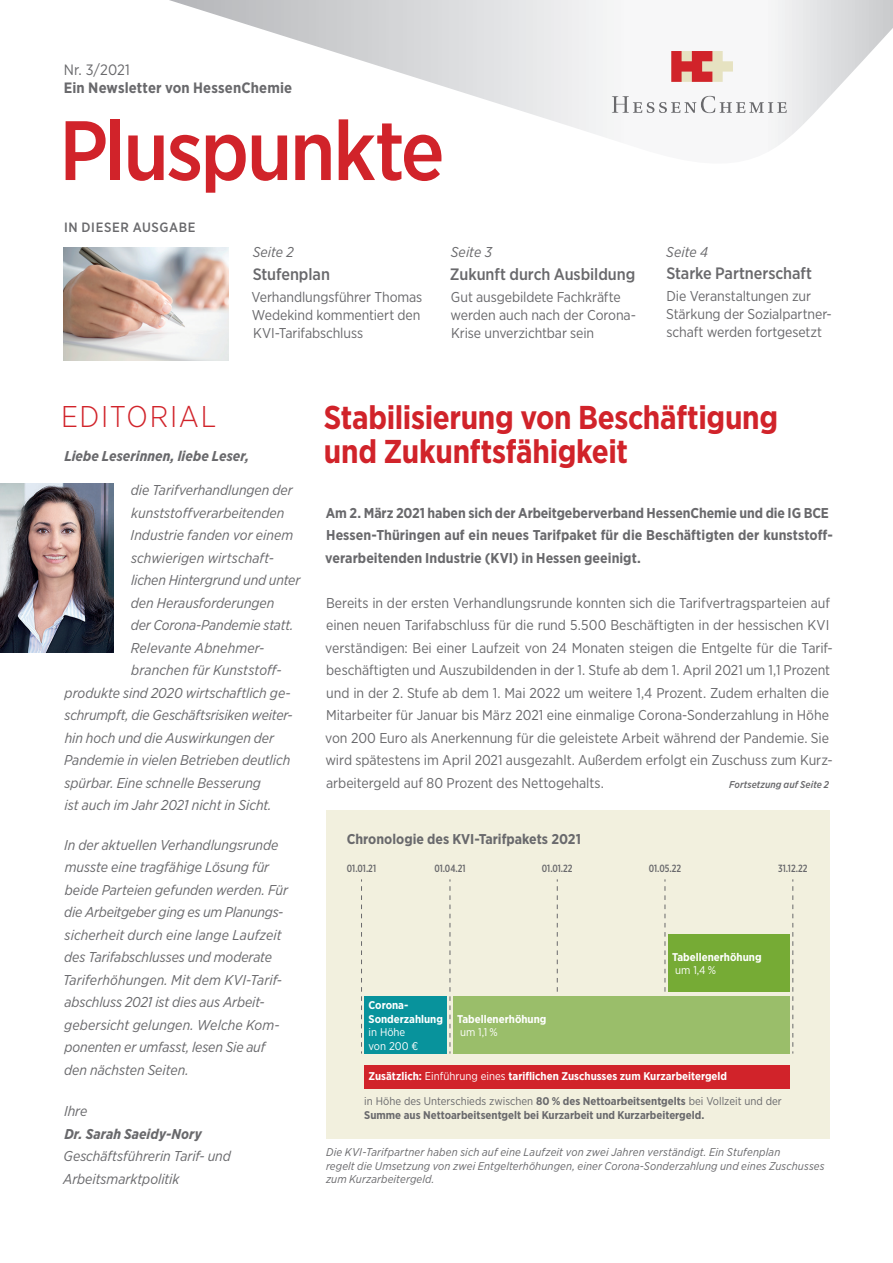
<style>
.page{position:relative;width:893px;height:1263px;background:#fff}
.page>*{position:absolute;margin:0;border:0;box-sizing:border-box;transform-origin:0 0}
.t1{font:500 84px "Gotham Narrow";letter-spacing:-.03em;color:#d1232a}
.t2{font:700 33px/34.5px "Gotham Narrow";letter-spacing:-.01em;color:#d1232a}
.t3{font:300 30px "Gotham Narrow";letter-spacing:.05em;color:#d1232a}
.t4{font:500 16.5px "Gotham Narrow";letter-spacing:-.005em;color:#69696c}
.t5{font:700 15px "Gotham Narrow";letter-spacing:.01em;color:#69696c}
.t6{font:15px "Gotham Narrow";letter-spacing:.005em;color:#69696c}
.t7{font:14.25px/22.5px "Gotham Narrow";letter-spacing:-.005em;color:#69696c}
.t8{font:italic 14.25px/22.5px "Gotham Narrow";letter-spacing:-.005em;color:#69696c}
.t9{font:700 14.25px/22.5px "Gotham Narrow";color:#69696c}
.t10{font:italic 700 14.25px "Gotham Narrow";color:#69696c}
.t11{font:500 13.5px "Gotham Narrow";letter-spacing:.045em;color:#69696c}
.t12{font:italic 11.25px/13.5px "Gotham Narrow";letter-spacing:.015em;color:#69696c}
.t13{font:700 11.25px/13.5px "Gotham Narrow";color:#69696c}
.t14{font:700 11.25px/13.5px "Gotham Narrow";color:#fff}
.t15{font:11.25px/13.5px "Gotham Narrow";color:#fff}
.t16{font:500 10.5px "Gotham X Narrow";color:#69696c}
.t17{font:italic 500 9.9px "Gotham Narrow";letter-spacing:.005em;color:#69696c}
.s1{font-weight:400}
</style>
<div class="page">
<svg style="left:169px;top:0;width:724px;height:149px"></svg>
<div style="left:326px;top:810px;width:503px;height:329px;background:#f2f0de"></div>
<div style="left:364px;top:1065px;width:425px;height:24px;background:#d1232a"></div>
<div style="left:364px;top:996px;width:83px;height:57px;background:#08939c"></div>
<svg style="left:361px;top:879px;width:1px;height:174px"></svg>
<svg style="left:450px;top:879px;width:1px;height:174px"></svg>
<svg style="left:792px;top:879px;width:1px;height:174px"></svg>
<svg style="left:665px;top:879px;width:1px;height:113px"></svg>
<svg style="left:557px;top:879px;width:1px;height:113px"></svg>
<div style="left:453px;top:996px;width:336px;height:57px;background:#9abe6a"></div>
<div style="left:668px;top:934px;width:121px;height:58px;background:#76ab35"></div>
<img style="left:64px;top:248px;width:165px;height:112px">
<svg style="left:671px;top:51px;width:62px;height:31px;background:#dd857c"></svg>
<svg style="left:612px;top:96px;width:175px;height:17px"></svg>
<img style="left:0;top:483px;width:114px;height:169px">
<p class="t6" style="left:64px;top:60px;width:68px">Nr. 3/2021</p>
<p class="t5" style="left:64px;top:78px;width:230px">Ein Newsletter von HessenChemie</p>
<h1 class="t1" style="left:59px;top:97px;width:387px">Pluspunkte</h1>
<p class="t11" style="left:64px;top:219px;width:133px">IN DIESER AUSGABE</p>
<p class="t8" style="left:253px;top:241px;width:43px">Seite 2</p>
<p class="t4" style="left:253px;top:263px;width:79px">Stufenplan</p>
<p class="t7" style="left:251px;top:288px;width:172px;line-height:18px">Verhandlungsführer Thomas<br>Wedekind kommentiert den<br>KVI-Tarifabschluss</p>
<p class="t8" style="left:451px;top:241px;width:43px">Seite 3</p>
<p class="t4" style="left:450px;top:263px;width:187px">Zukunft durch Ausbildung</p>
<p class="t7" style="left:450px;top:288px;width:187px;line-height:18px">Gut ausgebildete Fachkräfte werden auch nach der Corona-<br>Krise unverzichtbar sein</p>
<p class="t8" style="left:666px;top:240px;width:43px">Seite 4</p>
<p class="t4" style="left:666px;top:263px;width:147px">Starke Partnerschaft</p>
<p class="t7" style="left:666px;top:287px;width:167px;line-height:18px">Die Veranstaltungen zur<br>Stärkung der Sozialpartner&shy;schaft werden fortgesetzt</p>
<h3 class="t3" style="left:61px;top:398px;width:156px">EDITORIAL</h3>
<p class="t10" style="left:64px;top:447px;width:186px">Liebe Leserinnen, liebe Leser,</p>
<p class="t8" style="left:131px;top:478px;width:164px">die Tarifverhandlungen der</p>
<p class="t8" style="left:131px;top:501px;width:155px">kunststoffverarbeitenden</p>
<p class="t8" style="left:131px;top:523px;width:164px">Industrie fanden vor einem</p>
<p class="t8" style="left:131px;top:546px;width:144px">schwierigen wirtschaft-</p>
<p class="t8" style="left:131px;top:568px;width:171px">lichen Hintergrund und unter</p>
<p class="t8" style="left:131px;top:591px;width:145px">den Herausforderungen</p>
<p class="t8" style="left:131px;top:613px;width:164px">der Corona-Pandemie statt.</p>
<p class="t8" style="left:131px;top:636px;width:135px">Relevante Abnehmer-</p>
<p class="t8" style="left:131px;top:658px;width:152px">branchen für Kunststoff-</p>
<p class="t8" style="left:65px;top:681px;width:228px">produkte sind 2020 wirtschaftlich ge-</p>
<p class="t8" style="left:65px;top:703px;width:230px">schrumpft, die Geschäftsrisiken weiter-</p>
<p class="t8" style="left:65px;top:726px;width:211px">hin hoch und die Auswirkungen der</p>
<p class="t8" style="left:64px;top:748px;width:228px">Pandemie in vielen Betrieben deutlich</p>
<p class="t8" style="left:65px;top:771px;width:198px">spürbar. Eine schnelle Besserung</p>
<p class="t8" style="left:65px;top:793px;width:208px">ist auch im Jahr 2021 nicht in Sicht.</p>
<p class="t8" style="left:63px;top:833px;width:227px">In der aktuellen Verhandlungsrunde musste eine tragfähige Lösung für beide Parteien gefunden werden. Für die Arbeitgeber ging es um Planungs&shy;sicherheit durch eine lange Laufzeit des Tarifabschlusses und moderate Tariferhöhungen. Mit dem KVI-Tarif&shy;abschluss 2021 ist dies aus Arbeit&shy;gebersicht gelungen. Welche Kom&shy;ponenten er umfasst, lesen Sie auf den nächsten Seiten.</p>
<p class="t8" style="left:64px;top:1100px;width:25px">Ihre</p>
<p class="t10" style="left:64px;top:1124px;width:139px">Dr. Sarah Saeidy-Nory</p>
<p class="t8" style="left:63px;top:1145px;width:169px">Geschäftsführerin Tarif- und<br>Arbeitsmarktpolitik</p>
<h2 class="t2" style="left:324px;top:399px;width:456px">Stabilisierung von Beschäftigung und Zukunftsfähigkeit</h2>
<p class="t9" style="left:325px;top:501px;width:509px">Am 2. März 2021 haben sich der Arbeitgeberverband HessenChemie und die IG BCE<br>Hessen-Thüringen auf ein neues Tarifpaket für die Beschäftigten der kunststoff&shy;verarbeitenden Industrie (KVI) in Hessen geeinigt.</p>
<p class="t7" style="left:325px;top:591px;width:509px">Bereits in der ersten Verhandlungsrunde konnten sich die Tarifvertragsparteien auf einen neuen Tarifabschluss für die rund 5.500 Beschäftigten in der hessischen KVI verständigen: Bei einer Laufzeit von 24 Monaten steigen die Entgelte für die Tarif&shy;beschäftigten und Auszubildenden in der 1. Stufe ab dem 1. April 2021 um 1,1 Prozent und in der 2. Stufe ab dem 1. Mai 2022 um weitere 1,4 Prozent. Zudem erhalten die Mitarbeiter für Januar bis März 2021 eine einmalige Corona-Sonderzahlung in Höhe von 200 Euro als Anerkennung für die geleistete Arbeit während der Pandemie. Sie wird spätestens im April 2021 ausgezahlt. Außerdem erfolgt ein Zuschuss zum Kurz&shy;arbeitergeld auf 80 Prozent des Nettogehalts.</p>
<p class="t17" style="left:729px;top:778px;width:102px">Fortsetzung auf Seite 2</p>
<p class="t9" style="left:347px;top:827px;width:236px">Chronologie des KVI-Tarifpakets 2021</p>
<p class="t16" style="left:347px;top:862px;width:31px">01.01.21</p>
<p class="t16" style="left:434px;top:862px;width:33px">01.04.21</p>
<p class="t16" style="left:542px;top:862px;width:32px">01.01.22</p>
<p class="t16" style="left:649px;top:862px;width:34px">01.05.22</p>
<p class="t16" style="left:778px;top:862px;width:31px">31.12.22</p>
<p class="t14" style="left:368px;top:998px;width:76px">Corona-<br>Sonderzahlung</p>
<p class="t15" style="left:368px;top:1025px;width:51px">in Höhe von 200 €</p>
<p class="t14" style="left:457px;top:1012px;width:91px">Tabellenerhöhung</p>
<p class="t15" style="left:460px;top:1025px;width:39px">um 1,1 %</p>
<p class="t14" style="left:672px;top:950px;width:91px">Tabellenerhöhung</p>
<p class="t15" style="left:675px;top:963px;width:42px">um 1,4 %</p>
<p class="t14" style="left:368px;top:1069px;width:360px">Zusätzlich: <span class="s1">Einführung eines</span> tariflichen Zuschusses zum Kurzarbeitergeld</p>
<p class="t13" style="left:364px;top:1095px;width:419px"><span class="s1">in Höhe des Unterschieds zwischen</span> 80 % des Nettoarbeitsentgelts <span class="s1">bei Vollzeit und der<br></span>Summe aus Nettoarbeitsentgelt bei Kurzarbeit und Kurzarbeitergeld.</p>
<p class="t12" style="left:326px;top:1145px;width:500px">Die KVI-Tarifpartner haben sich auf eine Laufzeit von zwei Jahren verständigt. Ein Stufenplan<br>regelt die Umsetzung von zwei Entgelterhöhungen, einer Corona-Sonderzahlung und eines Zuschusses zum Kurzarbeitergeld.</p>
</div>
